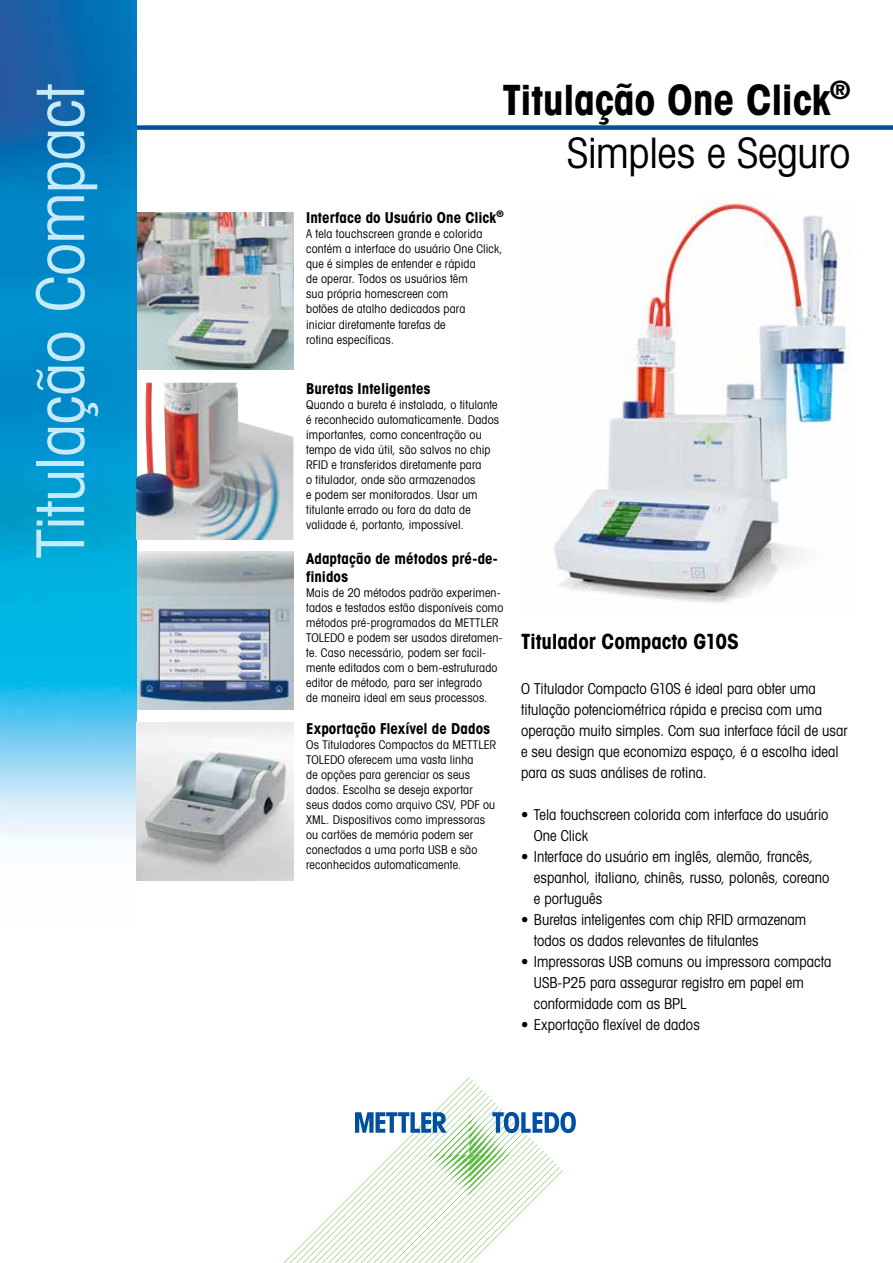
<style>
.page{position:relative;width:893px;height:1263px;background:#fff}
.page>*{position:absolute;margin:0;border:0;box-sizing:border-box;transform-origin:0 0}
.t1{font:66px "Avant Gardefor MT Bk";letter-spacing:-.01em;color:#c7eafb}
.t2{font:700 condensed 42px "Avant Garde Com";letter-spacing:-.01em;color:#000}
.t3{font:42px "Avant Gardefor MT Bk";letter-spacing:-.01em;color:#000}
.t4{font:21px "Avant Gardefor MT Bd";letter-spacing:-.005em;color:#000}
.t5{font:15px/21px "Avant Gardefor MT Bk";letter-spacing:.005em;color:#000}
.t6{font:15px/18px "Avant Gardefor MT Bd";letter-spacing:.005em;color:#000}
.t7{font:12px/15px "Avant Gardefor MT Bk";letter-spacing:.015em;color:#000}
.s1{font-family:"Avant Gardefor MT Bd";font-weight:400;font-stretch:normal}
</style>
<div class="page">
<div style="left:111px;top:125px;width:782px;height:5px;background:#004fa3"></div>
<svg style="left:283px;top:1077px;width:293px;height:186px"></svg>
<img style="left:136px;top:213px;width:157px;height:157px">
<img style="left:136px;top:552px;width:157px;height:157px">
<img style="left:0;top:0;width:136px;height:845px">
<img style="left:136px;top:383px;width:157px;height:157px">
<img style="left:554px;top:200px;width:295px;height:403px">
<img style="left:136px;top:723px;width:157px;height:157px">
<h1 class="t1" style="left:20px;top:558px;width:475px;rotate:-90deg">Titulação Compact</h1>
<h2 class="t2" style="left:502px;top:73px;width:350px">Titulação <span class="s1">One Click</span><sup>®</sup></h2>
<h2 class="t3" style="left:567px;top:127px;width:285px">Simples e Seguro</h2>
<p class="t6" style="left:306px;top:209px;width:199px">Interface do Usuário One Click<sup>®</sup></p>
<p class="t7" style="left:306px;top:226px;width:198px">A tela touchscreen grande e colorida contém a interface do usuário One Click, que é simples de entender e rápida<br>de operar. Todos os usuários têm<br>sua própria homescreen com<br>botões de atalho dedicados para<br>iniciar diretamente tarefas de<br>rotina específicas.</p>
<p class="t6" style="left:306px;top:379px;width:126px">Buretas Inteligentes</p>
<p class="t7" style="left:306px;top:396px;width:195px">Quando a bureta é instalada, o titulante é reconhecido automaticamente. Dados importantes, como concentração ou tempo de vida útil, são salvos no chip RFID e transferidos diretamente para<br>o titulador, onde são armazenados<br>e podem ser monitorados. Usar um titulante errado ou fora da data de validade é, portanto, impossível.</p>
<p class="t6" style="left:306px;top:549px;width:193px">Adaptação de métodos pré-de&shy;finidos</p>
<p class="t7" style="left:306px;top:585px;width:199px">Mais de 20 métodos padrão experimen&shy;tados e testados estão disponíveis como métodos pré-programados da METTLER TOLEDO e podem ser usados diretamen&shy;te. Caso necessário, podem ser facil&shy;mente editados com o bem-estruturado editor de método, para ser integrado<br>de maneira ideal em seus processos.</p>
<p class="t6" style="left:306px;top:719px;width:185px">Exportação Flexível de Dados</p>
<p class="t7" style="left:306px;top:737px;width:192px">Os Tituladores Compactos da METTLER TOLEDO oferecem uma vasta linha<br>de opções para gerenciar os seus dados. Escolha se deseja exportar seus dados como arquivo CSV, PDF ou XML. Dispositivos como impressoras ou cartões de memória podem ser conectados a uma porta USB e são reconhecidos automaticamente.</p>
<h3 class="t4" style="left:521px;top:628px;width:219px">Titulador Compacto G10S</h3>
<p class="t5" style="left:521px;top:678px;width:328px">O Titulador Compacto G10S é ideal para obter uma titulação potenciométrica rápida e precisa com uma operação muito simples. Com sua interface fácil de usar e seu design que economiza espaço, é a escolha ideal para as suas análises de rotina.</p>
<p class="t5" style="left:534px;top:804px;width:296px;text-indent:-13px">• Tela touchscreen colorida com interface do usuário<br>One Click</p>
<p class="t5" style="left:534px;top:846px;width:297px;text-indent:-13px">• Interface do usuário em inglês, alemão, francês, espanhol, italiano, chinês, russo, polonês, coreano e português</p>
<p class="t5" style="left:534px;top:909px;width:274px;text-indent:-13px">• Buretas inteligentes com chip RFID armazenam todos os dados relevantes de titulantes</p>
<p class="t5" style="left:534px;top:951px;width:299px;text-indent:-13px">• Impressoras USB comuns ou impressora compacta<br>USB-P25 para assegurar registro em papel em conformidade com as BPL</p>
<p class="t5" style="left:521px;top:1014px;width:180px">• Exportação flexível de dados</p>
</div>
